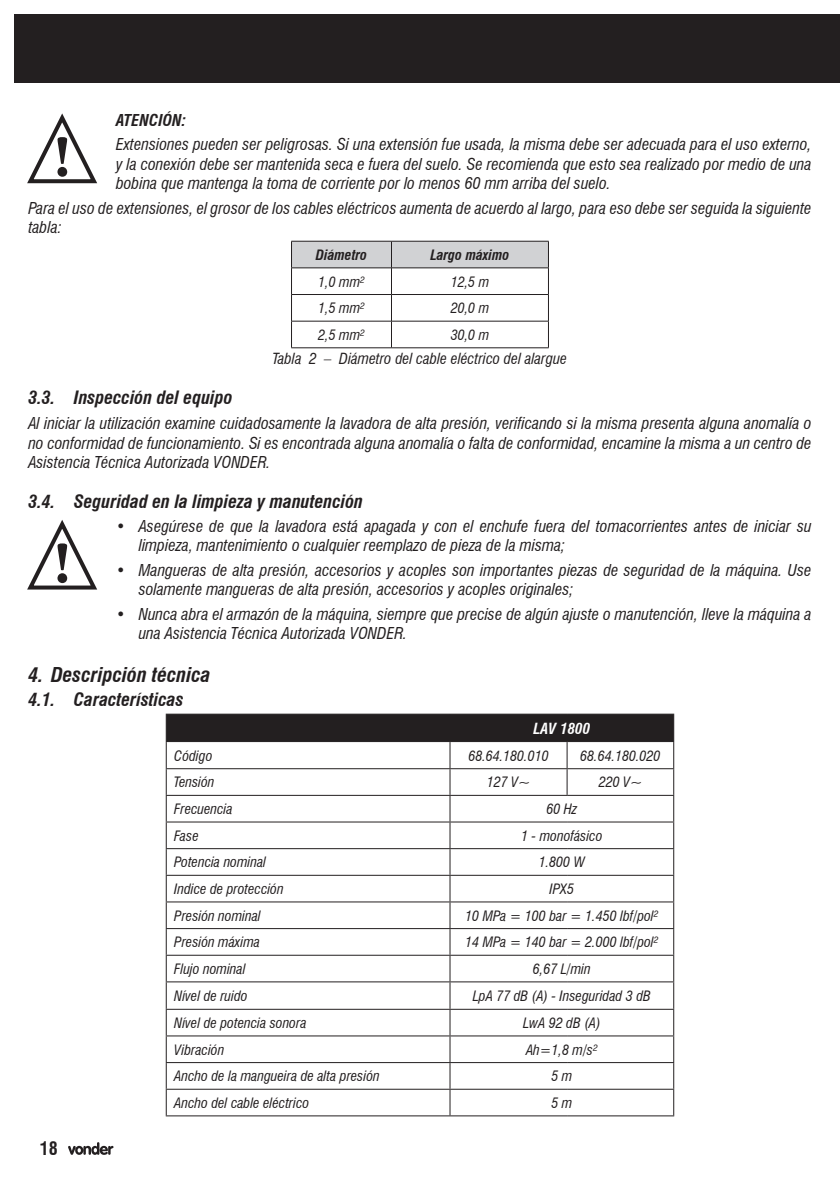
<style>
.page{position:relative;width:840px;height:1191px;background:#fff}
.page>*{position:absolute;margin:0;border:0;box-sizing:border-box;transform-origin:0 0}
.t1{font:italic 700 condensed 20px "Swiss 721 BT";color:#231f20}
.t2{font:italic 700 condensed 18px "Swiss 721 BT";color:#231f20}
.t3{font:700 condensed 18px "Swiss 721 BT";color:#231f20}
.t4{font:italic condensed 16px/19.2px "Swiss 721 BT";color:#231f20}
.t5{font:italic 700 condensed 16px "Swiss 721 BT";color:#231f20}
.t6{font:italic condensed 15px "Swiss 721 BT";color:#231f20}
.t7{font:italic 700 condensed 15px "Swiss 721 BT";color:#fff}
.t8{font:italic condensed 14px "Swiss 721 BT";color:#231f20}
.t9{font:italic 700 condensed 14px "Swiss 721 BT";color:#231f20}
</style>
<div class="page">
<svg style="left:27px;top:113px;width:70px;height:71px"></svg>
<svg style="left:291px;top:241px;width:258px;height:106px"></svg>
<hr style="left:291px;top:347px;width:100px;height:1px;background:#231f20">
<hr style="left:391px;top:347px;width:157px;height:1px;background:#231f20">
<svg style="left:27px;top:520px;width:71px;height:70px"></svg>
<hr style="left:166px;top:1115px;width:284px;height:1px;background:#231f20">
<hr style="left:450px;top:1115px;width:116px;height:1px;background:#231f20">
<hr style="left:566px;top:1115px;width:107px;height:1px;background:#231f20">
<hr style="left:166px;top:713px;width:284px;height:1px;background:#231f20">
<hr style="left:450px;top:713px;width:116px;height:1px;background:#231f20">
<hr style="left:566px;top:713px;width:107px;height:1px;background:#231f20">
<svg style="left:166px;top:714px;width:507px;height:401px"></svg>
<hr style="left:450px;top:795px;width:116px;height:1px;background:#231f20">
<hr style="left:566px;top:795px;width:107px;height:1px;background:#231f20">
<div style="left:14px;top:14px;width:825px;height:69px;background:#231f20"></div>
<svg style="left:68px;top:1142px;width:45px;height:12px"></svg>
<p class="t5" style="left:116px;top:110px;width:71px">ATENCIÓN:</p>
<p class="t4" style="left:116px;top:135px;width:696px;text-align:justify">Extensiones pueden ser peligrosas. Si una extensión fue usada, la misma debe ser adecuada para el uso externo, y la conexión debe ser mantenida seca e fuera del suelo. Se recomienda que esto sea realizado por medio de una bobina que mantenga la toma de corriente por lo menos 60 mm arriba del suelo.</p>
<p class="t4" style="left:28px;top:198px;width:784px">Para el uso de extensiones, el grosor de los cables eléctricos aumenta de acuerdo al largo, para eso debe ser seguida la siguiente tabla:</p>
<p class="t9" style="left:316px;top:246px;width:53px">Diámetro</p>
<p class="t9" style="left:430px;top:246px;width:80px">Largo máximo</p>
<p class="t8" style="left:318px;top:273px;width:48px">1,0 mm²</p>
<p class="t8" style="left:450px;top:273px;width:40px">12,5 m</p>
<p class="t8" style="left:318px;top:300px;width:48px">1,5 mm²</p>
<p class="t8" style="left:450px;top:300px;width:40px">20,0 m</p>
<p class="t8" style="left:318px;top:326px;width:48px">2,5 mm²</p>
<p class="t8" style="left:450px;top:326px;width:40px">30,0 m</p>
<p class="t6" style="left:273px;top:349px;width:295px">Tabla 2 – Diámetro del cable eléctrico del alargue</p>
<p class="t2" style="left:28px;top:387px;width:206px">3.3. Inspección del equipo</p>
<p class="t4" style="left:28px;top:414px;width:784px;text-align:justify">Al iniciar la utilización examine cuidadosamente la lavadora de alta presión, verificando si la misma presenta alguna anomalía o no conformidad de funcionamiento. Si es encontrada alguna anomalía o falta de conformidad, encamine la misma a un centro de Asistencia Técnica Autorizada VONDER.</p>
<p class="t2" style="left:28px;top:491px;width:336px">3.4. Seguridad en la limpieza y manutención</p>
<p class="t4" style="left:139px;top:516px;width:674px;text-indent:-23px">• Asegúrese de que la lavadora está apagada y con el enchufe fuera del tomacorrientes antes de iniciar su limpieza, mantenimiento o cualquier reemplazo de pieza de la misma;</p>
<p class="t4" style="left:139px;top:560px;width:674px;text-indent:-23px">• Mangueras de alta presión, accesorios y acoples son importantes piezas de seguridad de la máquina. Use solamente mangueras de alta presión, accesorios y acoples originales;</p>
<p class="t4" style="left:139px;top:604px;width:674px;text-indent:-23px">• Nunca abra el armazón de la máquina, siempre que precise de algún ajuste o manutención, lleve la máquina a una Asistencia Técnica Autorizada VONDER.</p>
<p class="t1" style="left:28px;top:662px;width:184px">4. Descripción técnica</p>
<p class="t2" style="left:28px;top:688px;width:157px">4.1. Características</p>
<p class="t7" style="left:533px;top:719px;width:58px">LAV 1800</p>
<p class="t8" style="left:174px;top:747px;width:40px">Código</p>
<p class="t8" style="left:468px;top:747px;width:82px">68.64.180.010</p>
<p class="t8" style="left:580px;top:747px;width:82px">68.64.180.020</p>
<p class="t8" style="left:174px;top:774px;width:42px">Tensión</p>
<p class="t8" style="left:486px;top:774px;width:45px">127 V~</p>
<p class="t8" style="left:598px;top:774px;width:45px">220 V~</p>
<p class="t8" style="left:174px;top:800px;width:60px">Frecuencia</p>
<p class="t8" style="left:546px;top:800px;width:32px">60 Hz</p>
<p class="t8" style="left:174px;top:827px;width:26px">Fase</p>
<p class="t8" style="left:521px;top:827px;width:83px">1 - monofásico</p>
<p class="t8" style="left:174px;top:854px;width:93px">Potencia nominal</p>
<p class="t8" style="left:538px;top:854px;width:48px">1.800 W</p>
<p class="t8" style="left:174px;top:880px;width:111px">Indice de protección</p>
<p class="t8" style="left:549px;top:880px;width:26px">IPX5</p>
<p class="t8" style="left:174px;top:907px;width:88px">Presión nominal</p>
<p class="t8" style="left:465px;top:907px;width:194px">10 MPa = 100 bar = 1.450 lbf/pol²</p>
<p class="t8" style="left:174px;top:933px;width:87px">Presión máxima</p>
<p class="t8" style="left:465px;top:933px;width:194px">14 MPa = 140 bar = 2.000 lbf/pol²</p>
<p class="t8" style="left:174px;top:960px;width:73px">Flujo nominal</p>
<p class="t8" style="left:532px;top:960px;width:59px">6,67 L/min</p>
<p class="t8" style="left:174px;top:987px;width:75px">Nível de ruido</p>
<p class="t8" style="left:472px;top:987px;width:179px">LpA 77 dB (A) - Inseguridad 3 dB</p>
<p class="t8" style="left:174px;top:1014px;width:134px">Nível de potencia sonora</p>
<p class="t8" style="left:523px;top:1014px;width:79px">LwA 92 dB (A)</p>
<p class="t8" style="left:174px;top:1041px;width:52px">Vibración</p>
<p class="t8" style="left:525px;top:1041px;width:73px">Ah=1,8 m/s²</p>
<p class="t8" style="left:174px;top:1067px;width:207px">Ancho de la mangueira de alta presión</p>
<p class="t8" style="left:551px;top:1067px;width:22px">5 m</p>
<p class="t8" style="left:174px;top:1094px;width:136px">Ancho del cable eléctrico</p>
<p class="t8" style="left:551px;top:1094px;width:22px">5 m</p>
<p class="t3" style="left:40px;top:1138px;width:19px">18</p>
</div>
